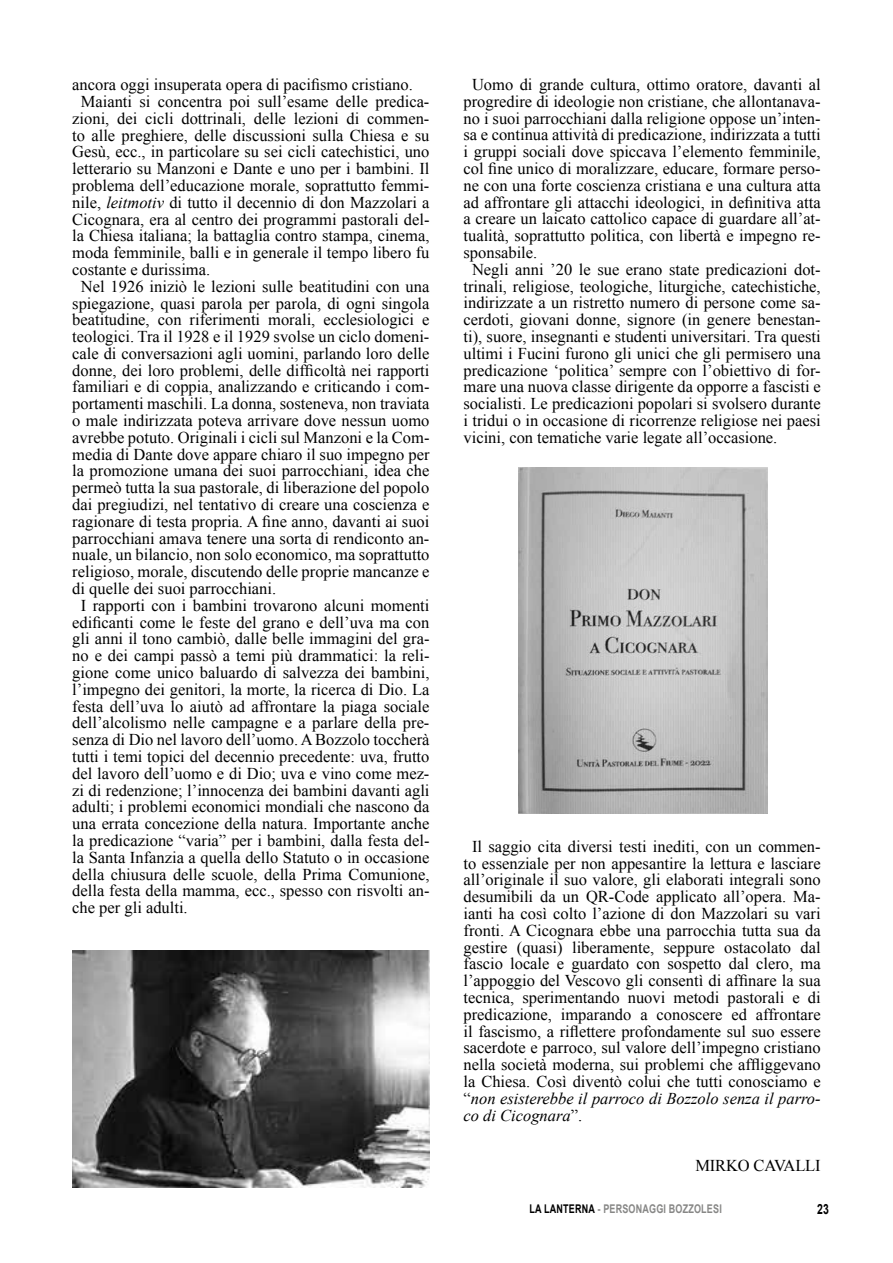
<style>
.page{position:relative;width:893px;height:1263px;background:#fff}
.page>*{position:absolute;margin:0;border:0;box-sizing:border-box;transform-origin:0 0}
.t1{font:16.5px/16.8px "Times New Roman";color:#000;text-align:justify}
.t2{font:700 13.95px "Arial";color:#000;scale:.75 1}
.t3{font:700 12px "Arial";letter-spacing:.02em;color:#878786;scale:.75 1}
.s1{font-style:italic}
.s2{color:#000}
</style>
<div class="page">
<img style="left:72px;top:951px;width:357px;height:237px">
<img style="left:518px;top:468px;width:250px;height:346px">
<p class="t1" style="left:72px;top:76px;width:342px">ancora oggi insuperata opera di pacifismo cristiano.</p>
<p class="t1" style="left:81px;top:93px;width:350px">Maianti si concentra poi sull’esame delle predica-</p>
<p class="t1" style="left:72px;top:110px;width:359px">zioni, dei cicli dottrinali, delle lezioni di commen-</p>
<p class="t1" style="left:72px;top:126px;width:359px">to alle preghiere, delle discussioni sulla Chiesa e su</p>
<p class="t1" style="left:72px;top:143px;width:359px">Gesù, ecc., in particolare su sei cicli catechistici, uno</p>
<p class="t1" style="left:72px;top:160px;width:359px">letterario su Manzoni e Dante e uno per i bambini. Il</p>
<p class="t1" style="left:72px;top:177px;width:359px">problema dell’educazione morale, soprattutto femmi-</p>
<p class="t1" style="left:72px;top:194px;width:359px">nile, <span class="s1">leitmotiv</span> di tutto il decennio di don Mazzolari a</p>
<p class="t1" style="left:72px;top:210px;width:359px">Cicognara, era al centro dei programmi pastorali del-</p>
<p class="t1" style="left:72px;top:227px;width:359px">la Chiesa italiana; la battaglia contro stampa, cinema,</p>
<p class="t1" style="left:72px;top:244px;width:359px">moda femminile, balli e in generale il tempo libero fu</p>
<p class="t1" style="left:72px;top:261px;width:139px">costante e durissima.</p>
<p class="t1" style="left:81px;top:277px;width:350px">Nel 1926 iniziò le lezioni sulle beatitudini con una</p>
<p class="t1" style="left:72px;top:294px;width:359px">spiegazione, quasi parola per parola, di ogni singola</p>
<p class="t1" style="left:72px;top:311px;width:359px">beatitudine, con riferimenti morali, ecclesiologici e</p>
<p class="t1" style="left:72px;top:328px;width:359px">teologici. Tra il 1928 e il 1929 svolse un ciclo domeni-</p>
<p class="t1" style="left:72px;top:345px;width:359px">cale di conversazioni agli uomini, parlando loro delle</p>
<p class="t1" style="left:72px;top:361px;width:359px">donne, dei loro problemi, delle difficoltà nei rapporti</p>
<p class="t1" style="left:72px;top:378px;width:359px">familiari e di coppia, analizzando e criticando i com-</p>
<p class="t1" style="left:72px;top:395px;width:359px">portamenti maschili. La donna, sosteneva, non traviata</p>
<p class="t1" style="left:72px;top:412px;width:359px">o male indirizzata poteva arrivare dove nessun uomo</p>
<p class="t1" style="left:72px;top:429px;width:359px">avrebbe potuto. Originali i cicli sul Manzoni e la Com-</p>
<p class="t1" style="left:72px;top:445px;width:359px">media di Dante dove appare chiaro il suo impegno per</p>
<p class="t1" style="left:72px;top:462px;width:359px">la promozione umana dei suoi parrocchiani, idea che</p>
<p class="t1" style="left:72px;top:479px;width:359px">permeò tutta la sua pastorale, di liberazione del popolo</p>
<p class="t1" style="left:72px;top:496px;width:359px">dai pregiudizi, nel tentativo di creare una coscienza e</p>
<p class="t1" style="left:72px;top:513px;width:359px">ragionare di testa propria. A fine anno, davanti ai suoi</p>
<p class="t1" style="left:72px;top:529px;width:359px">parrocchiani amava tenere una sorta di rendiconto an-</p>
<p class="t1" style="left:72px;top:546px;width:359px">nuale, un bilancio, non solo economico, ma soprattutto</p>
<p class="t1" style="left:72px;top:563px;width:359px">religioso, morale, discutendo delle proprie mancanze e</p>
<p class="t1" style="left:72px;top:580px;width:205px">di quelle dei suoi parrocchiani.</p>
<p class="t1" style="left:81px;top:597px;width:350px">I rapporti con i bambini trovarono alcuni momenti</p>
<p class="t1" style="left:72px;top:613px;width:359px">edificanti come le feste del grano e dell’uva ma con</p>
<p class="t1" style="left:72px;top:630px;width:359px">gli anni il tono cambiò, dalle belle immagini del gra-</p>
<p class="t1" style="left:72px;top:647px;width:359px">no e dei campi passò a temi più drammatici: la reli-</p>
<p class="t1" style="left:72px;top:664px;width:359px">gione come unico baluardo di salvezza dei bambini,</p>
<p class="t1" style="left:72px;top:681px;width:359px">l’impegno dei genitori, la morte, la ricerca di Dio. La</p>
<p class="t1" style="left:72px;top:697px;width:359px">festa dell’uva lo aiutò ad affrontare la piaga sociale</p>
<p class="t1" style="left:72px;top:714px;width:359px">dell’alcolismo nelle campagne e a parlare della pre-</p>
<p class="t1" style="left:72px;top:731px;width:359px">senza di Dio nel lavoro dell’uomo. A Bozzolo toccherà</p>
<p class="t1" style="left:72px;top:748px;width:359px">tutti i temi topici del decennio precedente: uva, frutto</p>
<p class="t1" style="left:72px;top:765px;width:359px">del lavoro dell’uomo e di Dio; uva e vino come mez-</p>
<p class="t1" style="left:72px;top:781px;width:359px">zi di redenzione; l’innocenza dei bambini davanti agli</p>
<p class="t1" style="left:72px;top:798px;width:359px">adulti; i problemi economici mondiali che nascono da</p>
<p class="t1" style="left:72px;top:815px;width:359px">una errata concezione della natura. Importante anche</p>
<p class="t1" style="left:72px;top:832px;width:359px">la predicazione “varia” per i bambini, dalla festa del-</p>
<p class="t1" style="left:72px;top:849px;width:359px">la Santa Infanzia a quella dello Statuto o in occasione</p>
<p class="t1" style="left:72px;top:865px;width:359px">della chiusura delle scuole, della Prima Comunione,</p>
<p class="t1" style="left:72px;top:882px;width:359px">della festa della mamma, ecc., spesso con risvolti an-</p>
<p class="t1" style="left:72px;top:899px;width:117px">che per gli adulti.</p>
<p class="t1" style="left:472px;top:76px;width:350px">Uomo di grande cultura, ottimo oratore, davanti al</p>
<p class="t1" style="left:463px;top:93px;width:359px">progredire di ideologie non cristiane, che allontanava-</p>
<p class="t1" style="left:463px;top:109px;width:359px">no i suoi parrocchiani dalla religione oppose un’inten-</p>
<p class="t1" style="left:463px;top:126px;width:359px">sa e continua attività di predicazione, indirizzata a tutti</p>
<p class="t1" style="left:463px;top:143px;width:359px">i gruppi sociali dove spiccava l’elemento femminile,</p>
<p class="t1" style="left:463px;top:160px;width:359px">col fine unico di moralizzare, educare, formare perso-</p>
<p class="t1" style="left:463px;top:177px;width:359px">ne con una forte coscienza cristiana e una cultura atta</p>
<p class="t1" style="left:463px;top:193px;width:359px">ad affrontare gli attacchi ideologici, in definitiva atta</p>
<p class="t1" style="left:463px;top:210px;width:359px">a creare un laicato cattolico capace di guardare all’at-</p>
<p class="t1" style="left:463px;top:227px;width:359px">tualità, soprattutto politica, con libertà e impegno re-</p>
<p class="t1" style="left:463px;top:244px;width:75px">sponsabile.</p>
<p class="t1" style="left:472px;top:261px;width:350px">Negli anni ’20 le sue erano state predicazioni dot-</p>
<p class="t1" style="left:463px;top:277px;width:359px">trinali, religiose, teologiche, liturgiche, catechistiche,</p>
<p class="t1" style="left:463px;top:294px;width:359px">indirizzate a un ristretto numero di persone come sa-</p>
<p class="t1" style="left:463px;top:311px;width:359px">cerdoti, giovani donne, signore (in genere benestan-</p>
<p class="t1" style="left:463px;top:328px;width:359px">ti), suore, insegnanti e studenti universitari. Tra questi</p>
<p class="t1" style="left:463px;top:345px;width:359px">ultimi i Fucini furono gli unici che gli permisero una</p>
<p class="t1" style="left:463px;top:361px;width:359px">predicazione ‘politica’ sempre con l’obiettivo di for-</p>
<p class="t1" style="left:463px;top:378px;width:359px">mare una nuova classe dirigente da opporre a fascisti e</p>
<p class="t1" style="left:463px;top:395px;width:359px">socialisti. Le predicazioni popolari si svolsero durante</p>
<p class="t1" style="left:463px;top:412px;width:359px">i tridui o in occasione di ricorrenze religiose nei paesi</p>
<p class="t1" style="left:463px;top:429px;width:315px">vicini, con tematiche varie legate all’occasione.</p>
<p class="t1" style="left:463px;top:838px;width:359px;text-indent:8px">Il saggio cita diversi testi inediti, con un commen&shy;to essenziale per non appesantire la lettura e lasciare all’originale il suo valore, gli elaborati integrali sono desumibili da un QR-Code applicato all’opera. Ma&shy;ianti ha così colto l’azione di don Mazzolari su vari fronti. A Cicognara ebbe una parrocchia tutta sua da gestire (quasi) liberamente, seppure ostacolato dal fascio locale e guardato con sospetto dal clero, ma l’appoggio del Vescovo gli consentì di affinare la sua tecnica, sperimentando nuovi metodi pastorali e di predicazione, imparando a conoscere ed affrontare il fascismo, a riflettere profondamente sul suo essere sacerdote e parroco, sul valore dell’impegno cristiano nella società moderna, sui problemi che affliggevano la Chiesa. Così diventò colui che tutti conosciamo e “<span class="s1">non esisterebbe il parroco di Bozzolo senza il parro&shy;co di Cicognara</span>”.</p>
<p class="t1" style="left:695px;top:1157px;width:127px">MIRKO CAVALLI</p>
<p class="t3" style="left:529px;top:1201px;width:258px"><span class="s2">LA LANTERNA</span> - PERSONAGGI BOZZOLESI</p>
<p class="t2" style="left:817px;top:1200px;width:17px">23</p>
</div>
